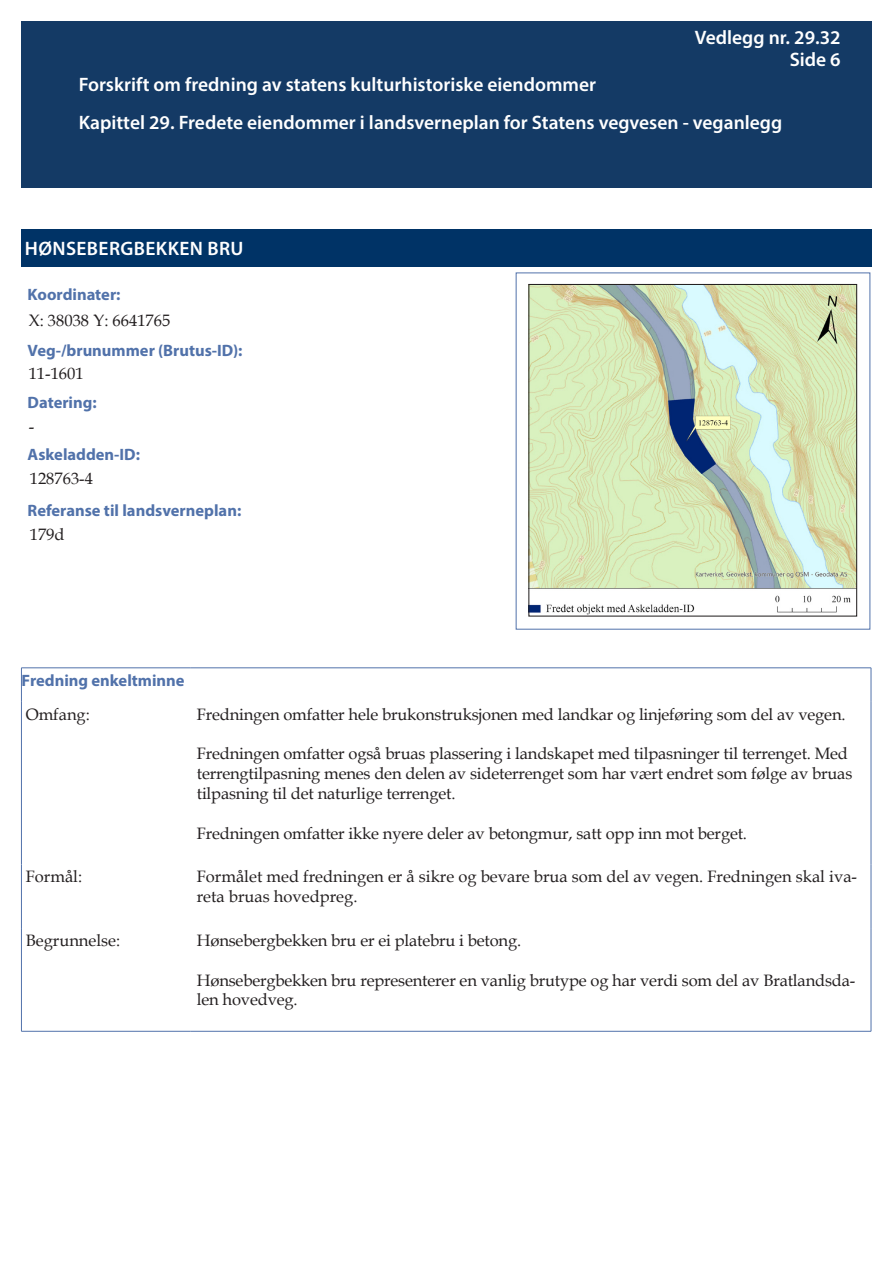
<style>
.page{position:relative;width:893px;height:1263px;background:#fff}
.page>*{position:absolute;margin:0;border:0;box-sizing:border-box;transform-origin:0 0}
.Overskrift_1_MyrPro{font:600 19.5px/38.2px "Myriad Pro";color:#fff}
.Overskrift_1_MyrPro-2{font:600 19.5px "Myriad Pro";letter-spacing:.02em;color:#fff}
.Tekst_-_data_11{font:16.5px/19.8px "Book Antiqua";letter-spacing:-.01em;color:#231f20}
.Overskrift_2_MyrPro{font:700 16.5px "Myriad Pro";color:#5172aa}
</style>
<div class="page">
<div style="left:21px;top:21px;width:851px;height:167px;background:#143a65"></div>
<div style="left:21px;top:230px;width:851px;height:37px;background:#036"></div>
<hr style="left:21px;top:667px;width:170px;height:1px;background:#5172aa">
<hr style="left:21px;top:668px;width:1px;height:34px;background:#5172aa">
<hr style="left:191px;top:667px;width:680px;height:1px;background:#5172aa">
<hr style="left:871px;top:668px;width:1px;height:34px;background:#5172aa">
<hr style="left:21px;top:702px;width:1px;height:162px;background:#5172aa">
<hr style="left:871px;top:702px;width:1px;height:162px;background:#5172aa">
<hr style="left:21px;top:864px;width:1px;height:64px;background:#5172aa">
<hr style="left:871px;top:864px;width:1px;height:64px;background:#5172aa">
<hr style="left:21px;top:928px;width:1px;height:103px;background:#5172aa">
<hr style="left:871px;top:928px;width:1px;height:103px;background:#5172aa">
<hr style="left:21px;top:1031px;width:170px;height:1px;background:#5172aa">
<hr style="left:191px;top:1031px;width:680px;height:1px;background:#5172aa">
<img style="left:530px;top:286px;width:325px;height:329px">
<div style="left:528px;top:284px;width:329px;height:333px;border:1px solid #231f20"></div>
<p class="Overskrift_1_MyrPro" style="left:695px;top:26px;width:147px;line-height:22.4px;text-align:right">Vedlegg nr. 29.32<br>Side 6</p>
<p class="Overskrift_1_MyrPro" style="left:79px;top:65px;width:705px">Forskrift om fredning av statens kulturhistoriske eiendommer<br>Kapittel 29. Fredete eiendommer i landsverneplan for Statens vegvesen - veganlegg</p>
<p class="Overskrift_1_MyrPro-2" style="left:25px;top:236px;width:220px">HØNSEBERGBEKKEN BRU</p>
<p class="Overskrift_2_MyrPro" style="left:28px;top:283px;width:94px">Koordinater:</p>
<p class="Tekst_-_data_11" style="left:29px;top:310px;width:143px">X: 38038 Y: 6641765</p>
<p class="Overskrift_2_MyrPro" style="left:28px;top:340px;width:216px">Veg-/brunummer (Brutus-ID):</p>
<p class="Tekst_-_data_11" style="left:29px;top:363px;width:56px">11-1601</p>
<p class="Overskrift_2_MyrPro" style="left:28px;top:391px;width:71px">Datering:</p>
<p class="Tekst_-_data_11" style="left:29px;top:416px;width:7px">-</p>
<p class="Overskrift_2_MyrPro" style="left:28px;top:444px;width:114px">Askeladden-ID:</p>
<p class="Tekst_-_data_11" style="left:30px;top:468px;width:65px">128763-4</p>
<p class="Overskrift_2_MyrPro" style="left:28px;top:500px;width:215px">Referanse til landsverneplan:</p>
<p class="Tekst_-_data_11" style="left:30px;top:524px;width:36px">179d</p>
<p class="Overskrift_2_MyrPro" style="left:22px;top:670px;width:165px">Fredning enkeltminne</p>
<p class="Tekst_-_data_11" style="left:26px;top:704px;width:66px">Omfang:</p>
<p class="Tekst_-_data_11" style="left:197px;top:704px;width:650px">Fredningen omfatter hele brukonstruksjonen med landkar og linjeføring som del av vegen.</p>
<p class="Tekst_-_data_11" style="left:197px;top:743px;width:657px">Fredningen omfatter også bruas plassering i landskapet med tilpasninger til terrenget. Med terrengtilpasning menes den delen av sideterrenget som har vært endret som følge av bruas tilpasning til det naturlige terrenget.</p>
<p class="Tekst_-_data_11" style="left:197px;top:823px;width:552px">Fredningen omfatter ikke nyere deler av betongmur, satt opp inn mot berget.</p>
<p class="Tekst_-_data_11" style="left:26px;top:866px;width:58px">Formål:</p>
<p class="Tekst_-_data_11" style="left:197px;top:866px;width:662px">Formålet med fredningen er å sikre og bevare brua som del av vegen. Fredningen skal iva&shy;reta bruas hovedpreg.</p>
<p class="Tekst_-_data_11" style="left:26px;top:930px;width:96px">Begrunnelse:</p>
<p class="Tekst_-_data_11" style="left:197px;top:930px;width:326px">Hønsebergbekken bru er ei platebru i betong.</p>
<p class="Tekst_-_data_11" style="left:197px;top:970px;width:660px">Hønsebergbekken bru representerer en vanlig brutype og har verdi som del av Bratlandsda&shy;len hovedveg.</p>
</div>
